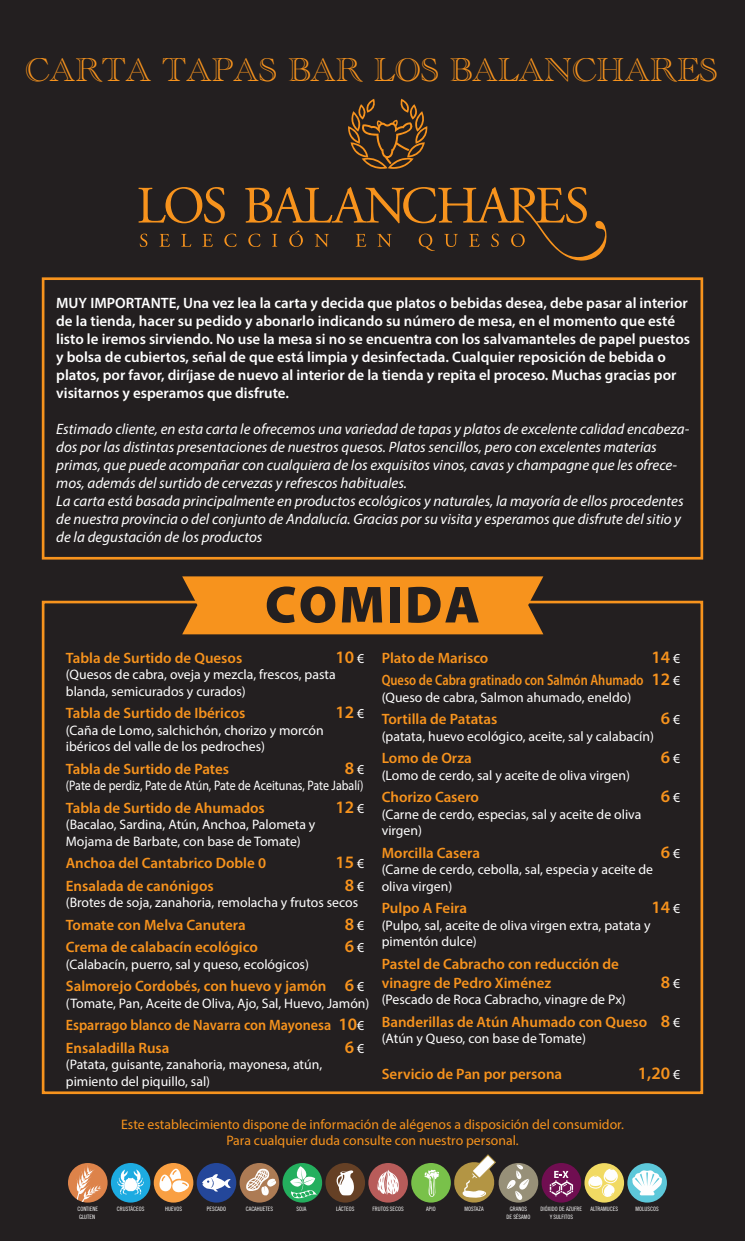
<style>
.page{position:relative;width:745px;height:1241px;background:#fff}
.page>*{position:absolute;margin:0;border:0;box-sizing:border-box;transform-origin:0 0}
.t1{font:900 52.5px "Myriad Pro";letter-spacing:.04em;color:#231f20}
.t2{font:34.12px "Academy Engraved Let Plain";color:#f7931d}
.t3{font:600 17.5px "Myriad Pro";color:#f7931d}
.t4{font:italic 15px/18px "Myriad Pro";color:#fff}
.t5{font:600 15px/18px "Myriad Pro";color:#fff}
.t6{font:600 15px/18.8px "Myriad Pro";color:#f7931d}
.t7{font:600 15px/22.5px "Myriad Pro";color:#f7931d;scale:.94 1}
.t8{font:600 15px "Myriad Pro";color:#f7931d;scale:.83 1}
.t9{font:13.75px/16.5px "Myriad Pro";color:#fff}
.t10{font:13.75px/16.5px "Myriad Pro";color:#f7931d;text-align:center}
.t11{font:13.75px "Myriad Pro";color:#fff;scale:.87 1}
.t12{font:6px/7.2px "Trade Gothic LT Std Cn 18";color:#fff;text-align:center}
.s1{font-weight:400;font-size:13.75px;color:#fff}
.s2{font-size:17.5px}
</style>
<div class="page">
<div style="left:0;top:0;width:744px;height:1240px;background:#231f20"></div>
<div style="left:111px;top:1162px;width:39px;height:40px;background:#1dabe1;border-radius:50%"></div>
<svg style="left:117px;top:1169px;width:27px;height:25px"></svg>
<div style="left:154px;top:1162px;width:39px;height:40px;background:#f99f42;border-radius:50%"></div>
<svg style="left:159px;top:1168px;width:30px;height:24px"></svg>
<div style="left:196px;top:1162px;width:40px;height:40px;background:#24479a;border-radius:50%"></div>
<svg style="left:202px;top:1174px;width:28px;height:18px"></svg>
<svg style="left:239px;top:1162px;width:40px;height:40px"></svg>
<svg style="left:245px;top:1166px;width:32px;height:29px"></svg>
<div style="left:282px;top:1162px;width:40px;height:40px;background:#24af5e;border-radius:50%"></div>
<svg style="left:284px;top:1162px;width:33px;height:36px"></svg>
<div style="left:325px;top:1162px;width:40px;height:40px;background:#654025;border-radius:50%"></div>
<svg style="left:336px;top:1170px;width:18px;height:25px"></svg>
<div style="left:368px;top:1162px;width:39px;height:40px;background:#b85c5a;border-radius:50%"></div>
<svg style="left:377px;top:1170px;width:22px;height:24px"></svg>
<div style="left:411px;top:1162px;width:39px;height:40px;background:#79c14a;border-radius:50%"></div>
<svg style="left:424px;top:1169px;width:15px;height:27px"></svg>
<svg style="left:454px;top:1154px;width:42px;height:49px"></svg>
<div style="left:498px;top:1162px;width:40px;height:40px;background:#979078;border-radius:50%"></div>
<svg style="left:506px;top:1164px;width:23px;height:36px"></svg>
<div style="left:541px;top:1162px;width:39px;height:40px;background:#700e51;border-radius:50%"></div>
<svg style="left:549px;top:1170px;width:23px;height:26px"></svg>
<svg style="left:584px;top:1162px;width:39px;height:40px"></svg>
<svg style="left:588px;top:1168px;width:29px;height:29px"></svg>
<svg style="left:627px;top:1162px;width:39px;height:40px"></svg>
<svg style="left:631px;top:1169px;width:30px;height:26px"></svg>
<div style="left:68px;top:1162px;width:39px;height:40px;background:#dd834a;border-radius:50%"></div>
<svg style="left:75px;top:1164px;width:27px;height:37px"></svg>
<svg style="left:138px;top:187px;width:87px;height:36px"></svg>
<svg style="left:140px;top:233px;width:7px;height:14px"></svg>
<svg style="left:159px;top:234px;width:11px;height:13px"></svg>
<svg style="left:181px;top:234px;width:10px;height:13px"></svg>
<svg style="left:202px;top:234px;width:11px;height:13px"></svg>
<svg style="left:224px;top:233px;width:12px;height:14px"></svg>
<svg style="left:245px;top:187px;width:361px;height:74px"></svg>
<svg style="left:348px;top:99px;width:79px;height:70px"></svg>
<div style="left:182px;top:576px;width:361px;height:58px;background:#f7931d"></div>
<div style="left:42px;top:277px;width:660px;height:282px;border:3px solid #f7931d"></div>
<div style="left:42px;top:600px;width:660px;height:493px;border:3px solid #f7931d"></div>
<h2 class="t2" style="left:25px;top:44px;width:693px">CARTA TAPAS BAR LOS BALANCHARES</h2>
<p class="t5" style="left:56px;top:293px;width:635px">MUY IMPORTANTE, Una vez lea la carta y decida que platos o bebidas desea, debe pasar al interior de la tienda, hacer su pedido y abonarlo indicando su número de mesa, en el momento que esté listo le iremos sirviendo. No use la mesa si no se encuentra con los salvamanteles de papel puestos y bolsa de cubiertos, señal de que está limpia y desinfectada. Cualquier reposición de bebida o platos, por favor, diríjase de nuevo al interior de la tienda y repita el proceso. Muchas gracias por visitarnos y esperamos que disfrute.</p>
<p class="t4" style="left:56px;top:419px;width:634px">Estimado cliente, en esta carta le ofrecemos una variedad de tapas y platos de excelente calidad encabeza&shy;dos por las distintas presentaciones de nuestros quesos. Platos sencillos, pero con excelentes materias primas, que puede acompañar con cualquiera de los exquisitos vinos, cavas y champagne que les ofrece&shy;mos, además del surtido de cervezas y refrescos habituales.<br>La carta está basada principalmente en productos ecológicos y naturales, la mayoría de ellos procedentes de nuestra provincia o del conjunto de Andalucía. Gracias por su visita y esperamos que disfrute del sitio y de la degustación de los productos</p>
<h1 class="t1" style="left:265px;top:569px;width:216px">COMIDA</h1>
<p class="t6" style="left:66px;top:647px;width:178px">Tabla de Surtido de Quesos</p>
<p class="t3" style="left:335px;top:645px;width:30px">10 <span class="s1">€</span></p>
<p class="t9" style="left:66px;top:666px;width:271px">(Quesos de cabra, oveja y mezcla, frescos, pasta blanda, semicurados y curados)</p>
<p class="t6" style="left:66px;top:703px;width:181px">Tabla de Surtido de Ibéricos</p>
<p class="t3" style="left:335px;top:701px;width:30px">12 <span class="s1">€</span></p>
<p class="t9" style="left:66px;top:721px;width:259px">(Caña de Lomo, salchichón, chorizo y morcón ibéricos del valle de los pedroches)</p>
<p class="t6" style="left:66px;top:758px;width:165px">Tabla de Surtido de Pates</p>
<p class="t3" style="left:344px;top:756px;width:21px">8 <span class="s1">€</span></p>
<p class="t11" style="left:66px;top:777px;width:343px">(Pate de perdiz, Pate de Atún, Pate de Aceitunas, Pate Jabalí)</p>
<p class="t6" style="left:66px;top:797px;width:200px">Tabla de Surtido de Ahumados</p>
<p class="t3" style="left:335px;top:795px;width:30px">12 <span class="s1">€</span></p>
<p class="t9" style="left:66px;top:816px;width:251px">(Bacalao, Sardina, Atún, Anchoa, Palometa y<br>Mojama de Barbate, con base de Tomate)</p>
<p class="t6" style="left:66px;top:853px;width:201px">Anchoa del Cantabrico Doble 0</p>
<p class="t3" style="left:335px;top:851px;width:30px">15 <span class="s1">€</span></p>
<p class="t6" style="left:66px;top:875px;width:149px">Ensalada de canónigos</p>
<p class="t3" style="left:344px;top:873px;width:21px">8 <span class="s1">€</span></p>
<p class="t9" style="left:66px;top:894px;width:294px">(Brotes de soja, zanahoria, remolacha y frutos secos</p>
<p class="t6" style="left:66px;top:914px;width:181px">Tomate con Melva Canutera</p>
<p class="t3" style="left:344px;top:912px;width:21px">8 <span class="s1">€</span></p>
<p class="t6" style="left:66px;top:937px;width:193px">Crema de calabacín ecológico</p>
<p class="t3" style="left:344px;top:935px;width:21px">6<span class="s1">€</span></p>
<p class="t9" style="left:66px;top:955px;width:244px">(Calabacín, puerro, sal y queso, ecológicos)</p>
<p class="t6" style="left:66px;top:976px;width:300px">Salmorejo Cordobés, con huevo y jamón <span class="s2">6</span> <span class="s1">€</span></p>
<p class="t9" style="left:66px;top:994px;width:305px">(Tomate, Pan, Aceite de Oliva, Ajo, Sal, Huevo, Jamón)</p>
<p class="t7" style="left:66px;top:1013px;width:319px">Esparrago blanco de Navarra con Mayonesa <span class="s2">10</span><span class="s1">€<br></span>Ensaladilla Rusa</p>
<p class="t3" style="left:344px;top:1035px;width:21px">6 <span class="s1">€</span></p>
<p class="t9" style="left:66px;top:1056px;width:258px">(Patata, guisante, zanahoria, mayonesa, atún, pimiento del piquillo, sal)</p>
<p class="t6" style="left:381px;top:647px;width:108px">Plato de Marisco</p>
<p class="t3" style="left:651px;top:645px;width:30px">14 <span class="s1">€</span></p>
<p class="t8" style="left:381px;top:670px;width:361px">Queso de Cabra gratinado con Salmón Ahumado <span class="s2">12</span> <span class="s1">€</span></p>
<p class="t9" style="left:381px;top:688px;width:251px">(Queso de cabra, Salmon ahumado, eneldo)</p>
<p class="t6" style="left:381px;top:709px;width:117px">Tortilla de Patatas</p>
<p class="t3" style="left:660px;top:707px;width:21px">6 <span class="s1">€</span></p>
<p class="t9" style="left:381px;top:727px;width:274px">(patata, huevo ecológico, aceite, sal y calabacín)</p>
<p class="t6" style="left:381px;top:748px;width:91px">Lomo de Orza</p>
<p class="t3" style="left:660px;top:746px;width:21px">6 <span class="s1">€</span></p>
<p class="t9" style="left:381px;top:766px;width:250px">(Lomo de cerdo, sal y aceite de oliva virgen)</p>
<p class="t6" style="left:381px;top:787px;width:99px">Chorizo Casero</p>
<p class="t3" style="left:660px;top:785px;width:21px">6 <span class="s1">€</span></p>
<p class="t9" style="left:381px;top:805px;width:261px">(Carne de cerdo, especias, sal y aceite de oliva virgen)</p>
<p class="t6" style="left:381px;top:842px;width:100px">Morcilla Casera</p>
<p class="t3" style="left:660px;top:840px;width:21px">6 <span class="s1">€</span></p>
<p class="t9" style="left:381px;top:861px;width:273px">(Carne de cerdo, cebolla, sal, especia y aceite de oliva virgen)</p>
<p class="t6" style="left:381px;top:898px;width:87px">Pulpo A Feira</p>
<p class="t3" style="left:651px;top:896px;width:30px">14 <span class="s1">€</span></p>
<p class="t9" style="left:381px;top:916px;width:270px">(Pulpo, sal, aceite de oliva virgen extra, patata y pimentón dulce)</p>
<p class="t6" style="left:381px;top:953px;width:238px">Pastel de Cabracho con reducción de vinagre de Pedro Ximénez</p>
<p class="t3" style="left:660px;top:970px;width:21px">8 <span class="s1">€</span></p>
<p class="t9" style="left:381px;top:990px;width:245px">(Pescado de Roca Cabracho, vinagre de Px)</p>
<p class="t6" style="left:381px;top:1011px;width:300px">Banderillas de Atún Ahumado con Queso <span class="s2">8</span> <span class="s1">€</span></p>
<p class="t9" style="left:381px;top:1029px;width:206px">(Atún y Queso, con base de Tomate)</p>
<p class="t6" style="left:381px;top:1064px;width:182px">Servicio de Pan por persona</p>
<p class="t3" style="left:637px;top:1062px;width:44px">1,20 <span class="s1">€</span></p>
<p class="t10" style="left:121px;top:1115px;width:504px">Este establecimiento dispone de información de alégenos a disposición del consumidor.<br>Para cualquier duda consulte con nuestro personal.</p>
<p class="t12" style="left:77px;top:1205px;width:22px;text-align:left">CONTIENE<br>GLUTEN</p>
<p class="t12" style="left:117px;top:1205px;width:29px">CRUSTÁCEOS</p>
<p class="t12" style="left:165px;top:1205px;width:18px">HUEVOS</p>
<p class="t12" style="left:207px;top:1205px;width:21px">PESCADO</p>
<p class="t12" style="left:245px;top:1205px;width:29px">CACAHUETES</p>
<p class="t12" style="left:296px;top:1205px;width:11px">SOJA</p>
<p class="t12" style="left:336px;top:1205px;width:20px">LÁCTEOS</p>
<p class="t12" style="left:372px;top:1205px;width:33px">FRUTOS SECOS</p>
<p class="t12" style="left:426px;top:1205px;width:11px">APIO</p>
<p class="t12" style="left:464px;top:1205px;width:21px">MOSTAZA</p>
<p class="t12" style="left:506px;top:1205px;width:26px">GRANOS<br>DE SÉSAMO</p>
<p class="t12" style="left:540px;top:1205px;width:43px">DIÓXIDO DE AZUFRE<br>Y SULFITOS</p>
<p class="t12" style="left:590px;top:1205px;width:29px">ALTRAMUCES</p>
<p class="t12" style="left:635px;top:1205px;width:25px">MOLUSCOS</p>
</div>
